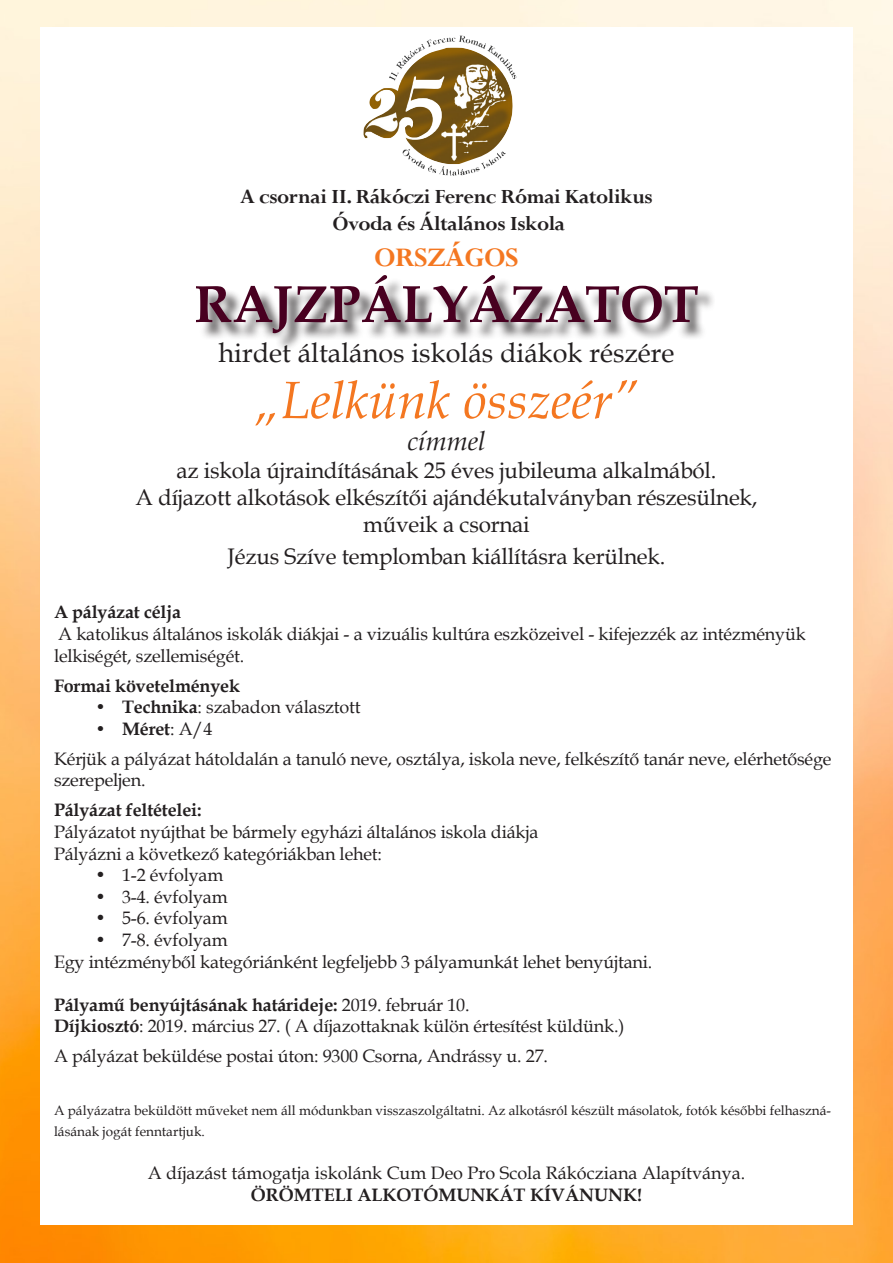
<style>
.page{position:relative;width:893px;height:1263px;background:#fff}
.page>*{position:absolute;margin:0;border:0;box-sizing:border-box;transform-origin:0 0}
.t1{font:italic 52.5px "Book Antiqua";color:#f47721}
.t2{font:700 52.5px "Book Antiqua";color:#480020}
.t3{font:700 30px "Perpetua";letter-spacing:-.02em;color:#f47721}
.t4{font:27px "Book Antiqua";color:#231f20}
.t5{font:italic 27px "Book Antiqua";color:#231f20}
.t6{font:22.5px "Book Antiqua";letter-spacing:-.01em;color:#231f20}
.t7{font:700 22.5px "Perpetua";letter-spacing:-.02em;color:#231f20}
.t8{font:18px/21.6px "Book Antiqua";letter-spacing:-.01em;color:#231f20}
.t9{font:700 18px "Book Antiqua";letter-spacing:-.01em;color:#231f20}
.t10{font:13.5px/21.6px "Book Antiqua";color:#231f20}
.s1{font-weight:700}
.s2{font-weight:400}
</style>
<div class="page">
<img style="left:0;top:0;width:893px;height:1263px">
<div style="left:40px;top:28px;width:813px;height:1197px;background:#fff"></div>
<div style="left:199px;top:278px;width:517px;height:74px;background:#231f20;opacity:.75"></div>
<img style="left:369px;top:36px;width:141px;height:73px">
<p class="t7" style="left:240px;top:183px;width:414px">A csornai II. Rákóczi Ferenc Római Katolikus</p>
<p class="t7" style="left:332px;top:210px;width:234px">Óvoda és Általános Iskola</p>
<p class="t3" style="left:374px;top:239px;width:146px">ORSZÁGOS</p>
<p class="t2" style="left:194px;top:268px;width:506px">RAJZPÁLYÁZATOT</p>
<p class="t4" style="left:218px;top:334px;width:457px">hirdet általános iskolás diákok részére</p>
<p class="t1" style="left:255px;top:363px;width:385px">„Lelkünk összeér”</p>
<p class="t5" style="left:407px;top:422px;width:80px">címmel</p>
<p class="t6" style="left:176px;top:455px;width:542px">az iskola újraindításának 25 éves jubileuma alkalmából.</p>
<p class="t6" style="left:135px;top:482px;width:623px">A díjazott alkotások elkészítői ajándékutalványban részesülnek,</p>
<p class="t6" style="left:363px;top:509px;width:168px">műveik a csornai</p>
<p class="t6" style="left:228px;top:541px;width:439px">Jézus Szíve templomban kiállításra kerülnek.</p>
<p class="t9" style="left:54px;top:600px;width:129px">A pályázat célja</p>
<p class="t8" style="left:54px;top:623px;width:753px">A katolikus általános iskolák diákjai - a vizuális kultúra eszközeivel - kifejezzék az intézményük lelkiségét, szellemiségét.</p>
<p class="t9" style="left:54px;top:673px;width:188px">Formai követelmények</p>
<p class="t8" style="left:95px;top:696px;width:267px"><span class="s1">• Technika</span>: szabadon választott</p>
<p class="t9" style="left:95px;top:716px;width:119px">• Méret<span class="s2">: A/4</span></p>
<p class="t8" style="left:54px;top:747px;width:779px">Kérjük a pályázat hátoldalán a tanuló neve, osztálya, iskola neve, felkészítő tanár neve, elérhetősége szerepeljen.</p>
<p class="t9" style="left:54px;top:798px;width:149px">Pályázat feltételei:</p>
<p class="t8" style="left:54px;top:821px;width:486px">Pályázatot nyújthat be bármely egyházi általános iskola diákja</p>
<p class="t8" style="left:54px;top:842px;width:330px">Pályázni a következő kategóriákban lehet:</p>
<p class="t8" style="left:95px;top:864px;width:130px">• 1-2 évfolyam</p>
<p class="t8" style="left:95px;top:885px;width:134px">• 3-4. évfolyam</p>
<p class="t8" style="left:95px;top:907px;width:134px">• 5-6. évfolyam</p>
<p class="t8" style="left:95px;top:929px;width:134px">• 7-8. évfolyam</p>
<p class="t8" style="left:54px;top:950px;width:600px">Egy intézményből kategóriánként legfeljebb 3 pályamunkát lehet benyújtani.</p>
<p class="t9" style="left:54px;top:992px;width:417px">Pályamű benyújtásának határideje: <span class="s2">2019. február 10.</span></p>
<p class="t8" style="left:54px;top:1015px;width:572px"><span class="s1">Díjkiosztó</span>: 2019. március 27. ( A díjazottaknak külön értesítést küldünk.)</p>
<p class="t8" style="left:54px;top:1045px;width:495px">A pályázat beküldése postai úton: 9300 Csorna, Andrássy u. 27.</p>
<p class="t10" style="left:54px;top:1099px;width:778px">A pályázatra beküldött műveket nem áll módunkban visszaszolgáltatni. Az alkotásról készült másolatok, fotók későbbi felhaszná&shy;lásának jogát fenntartjuk.</p>
<p class="t8" style="left:148px;top:1162px;width:599px">A díjazást támogatja iskolánk Cum Deo Pro Scola Rákócziana Alapítványa.</p>
<p class="t9" style="left:251px;top:1183px;width:393px">ÖRÖMTELI ALKOTÓMUNKÁT KÍVÁNUNK!</p>
</div>
